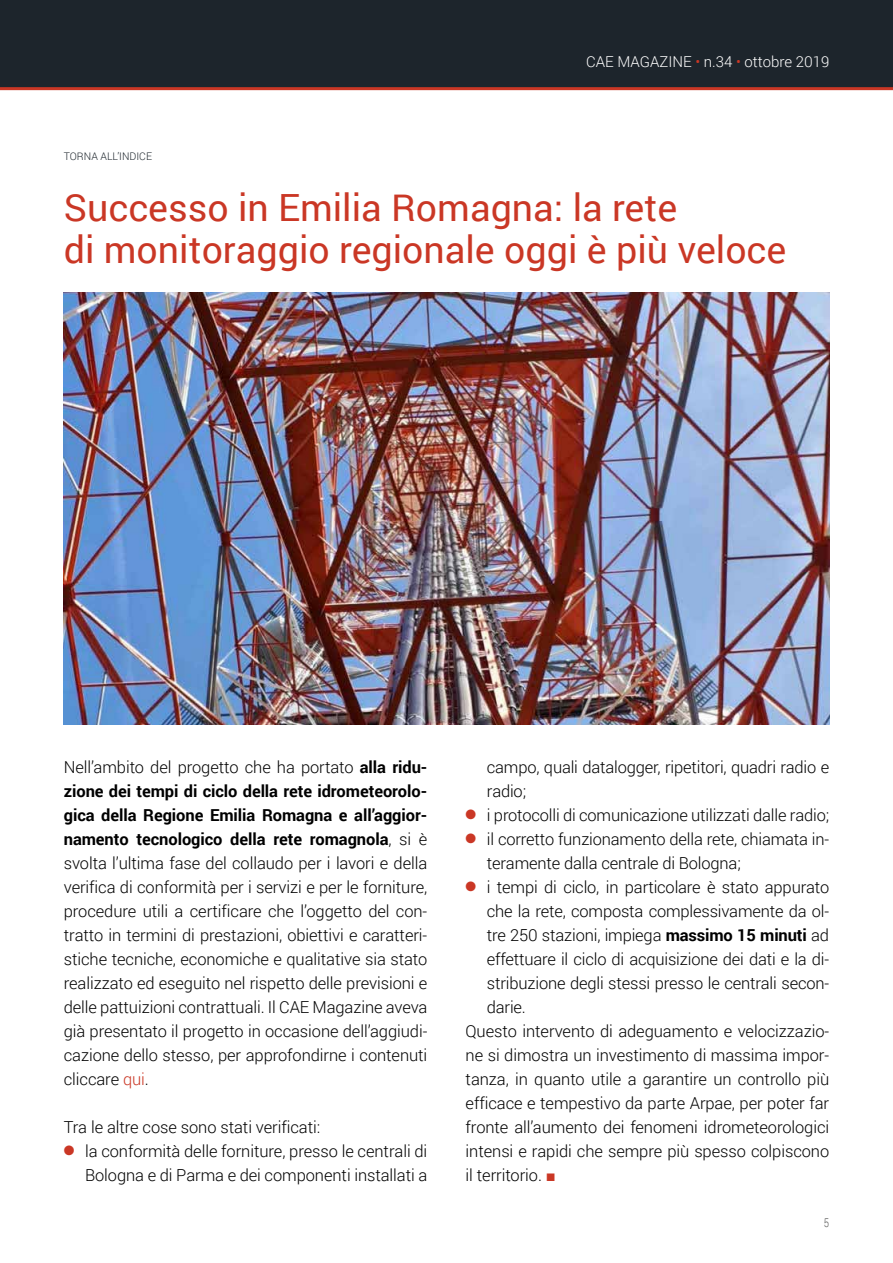
<style>
.page{position:relative;width:893px;height:1263px;background:#fff}
.page>*{position:absolute;margin:0;border:0;box-sizing:border-box;transform-origin:0 0}
.t1{font:37.5px/42px "Roboto";color:#ca3725}
.t2{font:300 16.5px/24px "Roboto";letter-spacing:-.005em;color:#000}
.t3{font:300 15px "Roboto";color:#fff}
.t4{font:300 12px "Roboto";color:#575756;scale:.8 1}
.t5{font:300 10.5px "Roboto";color:#1d252c}
.s1{color:#ca3725}
.s2{font-weight:700}
.s3{font-family:"Times New Roman";font-weight:400;color:#ca3725}
</style>
<div class="page">
<div style="left:0;top:0;width:893px;height:88px;background:#1d252c"></div>
<hr style="left:0;top:87px;width:893px;height:3px;background:#ca3725">
<img style="left:64px;top:293px;width:765px;height:432px">
<p class="t5" style="left:64px;top:149px;width:90px">TORNA ALL’INDICE</p>
<p class="t3" style="left:586px;top:52px;width:245px">CAE MAGAZINE <span class="s1">•</span> n.34 <span class="s1">•</span> ottobre 2019</p>
<h1 class="t1" style="left:64px;top:185px;width:724px">Successo in Emilia Romagna: la rete<br>di monitoraggio regionale oggi è più veloce</h1>
<p class="t2" style="left:64px;top:754px;width:365px;text-align:justify">Nell’ambito del progetto che ha portato <span class="s2">alla ridu&shy;zione dei tempi di ciclo della rete idrometeorolo&shy;gica della Regione Emilia Romagna e all’aggior&shy;namento tecnologico della rete romagnola</span>, si è svolta l’ultima fase del collaudo per i lavori e della verifica di conformità per i servizi e per le forniture, procedure utili a certificare che l’oggetto del con&shy;tratto in termini di prestazioni, obiettivi e caratteri&shy;stiche tecniche, economiche e qualitative sia stato realizzato ed eseguito nel rispetto delle previsioni e delle pattuizioni contrattuali. Il CAE Magazine aveva già presentato il progetto in occasione dell’aggiudi&shy;cazione dello stesso, per approfondirne i contenuti cliccare <span class="s1">qui</span>.</p>
<p class="t2" style="left:64px;top:1115px;width:258px">Tra le altre cose sono stati verificati:</p>
<p class="t2" style="left:64px;top:1138px;width:365px;text-align:right"><span class="s1">●</span> la conformità delle forniture, presso le centrali di<br>Bologna e di Parma e dei componenti installati a</p>
<p class="t2" style="left:487px;top:754px;width:344px">campo, quali datalogger, ripetitori, quadri radio e radio;</p>
<p class="t2" style="left:466px;top:802px;width:365px"><span class="s1">●</span> i protocolli di comunicazione utilizzati dalle radio;</p>
<p class="t2" style="left:487px;top:826px;width:344px;text-indent:-21px"><span class="s1">●</span> il corretto funzionamento della rete, chiamata in&shy;teramente dalla centrale di Bologna;</p>
<p class="t2" style="left:466px;top:874px;width:365px"><span class="s1">●</span> i tempi di ciclo, in particolare è stato appurato</p>
<p class="t2" style="left:487px;top:898px;width:344px">che la rete, composta complessivamente da ol-</p>
<p class="t2" style="left:487px;top:922px;width:344px">tre 250 stazioni, impiega <span class="s2">massimo 15 minuti</span> ad</p>
<p class="t2" style="left:487px;top:946px;width:344px">effettuare il ciclo di acquisizione dei dati e la di-</p>
<p class="t2" style="left:487px;top:970px;width:344px">stribuzione degli stessi presso le centrali secon-</p>
<p class="t2" style="left:487px;top:994px;width:41px">darie.</p>
<p class="t2" style="left:466px;top:1018px;width:365px">Questo intervento di adeguamento e velocizzazio-</p>
<p class="t2" style="left:466px;top:1042px;width:365px">ne si dimostra un investimento di massima impor-</p>
<p class="t2" style="left:466px;top:1066px;width:365px">tanza, in quanto utile a garantire un controllo più</p>
<p class="t2" style="left:466px;top:1090px;width:365px">efficace e tempestivo da parte Arpae, per poter far</p>
<p class="t2" style="left:466px;top:1114px;width:365px">fronte all’aumento dei fenomeni idrometeorologici</p>
<p class="t2" style="left:466px;top:1138px;width:365px">intensi e rapidi che sempre più spesso colpiscono</p>
<p class="t2" style="left:466px;top:1162px;width:92px">il territorio. <span class="s3">■</span></p>
<p class="t4" style="left:824px;top:1214px;width:8px">5</p>
</div>
